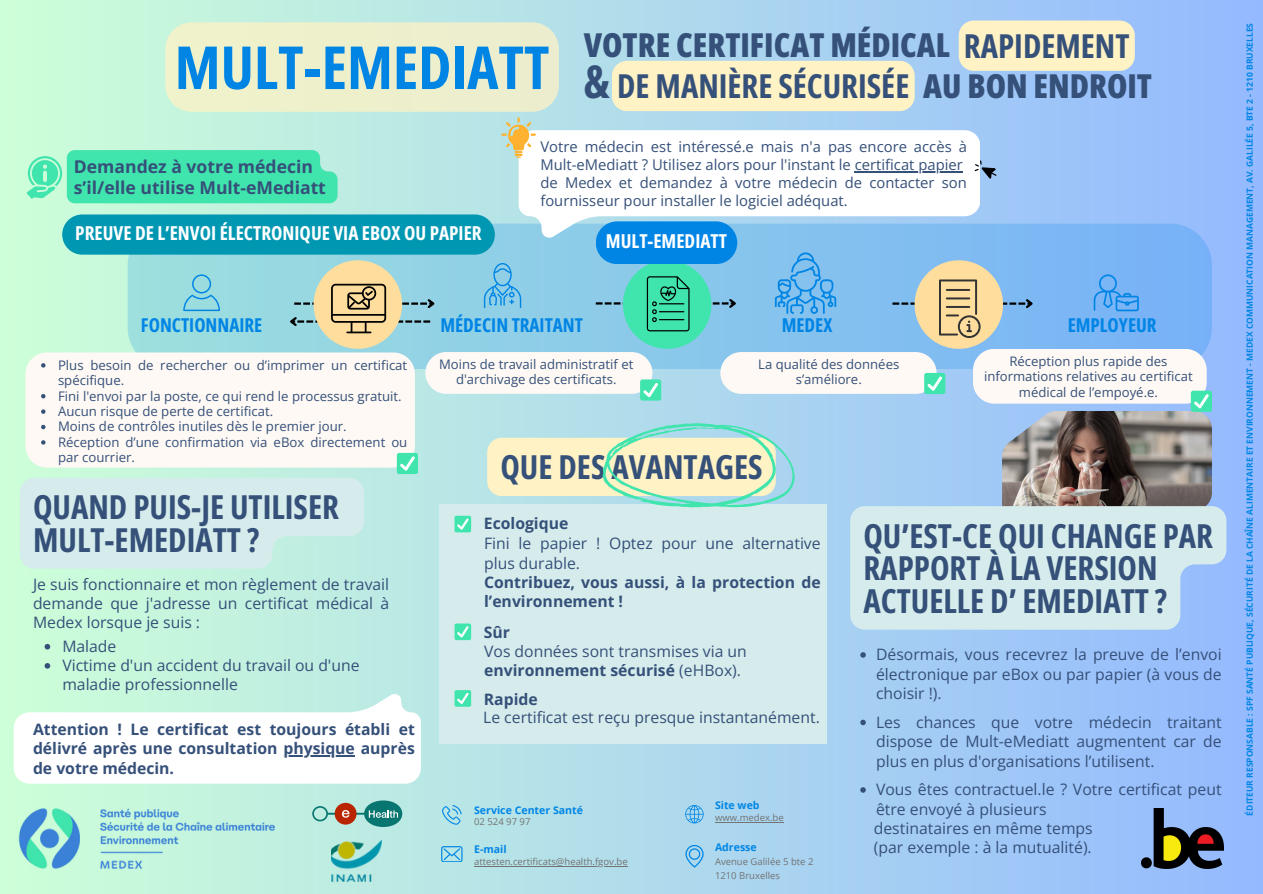
<style>
.page{position:relative;width:1263px;height:894px;background:#fff}
.page>*{position:absolute;margin:0;border:0;box-sizing:border-box;transform-origin:0 0}
.t1{font:700 59.4px "Open Sans Condensed";color:#0085e5}
.t2{font:700 33px/32.7px "Open Sans Condensed";color:#355079}
.t3{font:800 33px "Open Sans Condensed";color:#355079}
.t4{font:700 19.2px "Open Sans Condensed";color:#fff}
.t5{font:700 19.05px "Open Sans Condensed";color:#0085e5}
.t6{font:700 17.55px/21.3px "Open Sans";color:#355079}
.t7{font:15.75px/19.2px "Open Sans";color:#355079}
.t8{font:700 15.75px/19.2px "Open Sans";color:#355079}
.t9{font:14.85px/18px "Open Sans";color:#355079}
.t10{font:13.2px/15.3px "Open Sans";color:#355079;text-align:center}
.t11{font:700 10.5px "Open Sans";color:#0085e5}
.t12{font:9.45px "Open Sans";color:#737373}
.t13{font:700 8.55px "Open Sans";color:#0085e5}
.s1{font-weight:700}
.s2{font-size:45px}
.s3{font-weight:800}
.s4{font-weight:400}
</style>
<div class="page">
<div style="left:0;top:0;width:1263px;height:893px;background:linear-gradient(to right,#cdffd8,#94b9fe)"></div>
<img style="left:0;top:796px;width:274px;height:84px">
<img style="left:1141px;top:807px;width:82px;height:61px">
<svg style="left:442px;top:804px;width:20px;height:20px"></svg>
<svg style="left:441px;top:845px;width:21px;height:16px"></svg>
<svg style="left:685px;top:844px;width:18px;height:23px"></svg>
<svg style="left:685px;top:804px;width:18px;height:18px"></svg>
<svg style="left:128px;top:223px;width:1084px;height:146px;background:#88c6eb"></svg>
<svg style="left:183px;top:274px;width:37px;height:37px"></svg>
<svg style="left:484px;top:263px;width:37px;height:45px;background:#72bfe5"></svg>
<svg style="left:775px;top:252px;width:61px;height:62px;background:#66b3eb"></svg>
<svg style="left:1094px;top:274px;width:45px;height:37px;background:#5fa9f1"></svg>
<div style="left:314px;top:260px;width:88px;height:89px;background:#ffdd9d;border-radius:50%"></div>
<div style="left:62px;top:214px;width:433px;height:40px;background:#0097b2;border-radius:20px"></div>
<div style="left:623px;top:260px;width:88px;height:89px;background:#40e4ad;border-radius:50%"></div>
<svg style="left:596px;top:276px;width:143px;height:55px"></svg>
<div style="left:596px;top:221px;width:141px;height:43px;background:#0085e5;border-radius:21px"></div>
<div style="left:914px;top:260px;width:89px;height:89px;background:#ffdd9d;border-radius:50%"></div>
<svg style="left:892px;top:279px;width:143px;height:59px"></svg>
<div style="left:973px;top:349px;width:234px;height:54px;background:#fef9f4;border-radius:21px"></div>
<div style="left:720px;top:352px;width:216px;height:42px;background:#fef9f4;border-radius:21px"></div>
<div style="left:924px;top:373px;width:21px;height:21px;background:#40e4ad;border-radius:2px"></div>
<svg style="left:927px;top:376px;width:15px;height:14px"></svg>
<div style="left:425px;top:352px;width:227px;height:42px;background:#fef9f4;border-radius:21px"></div>
<div style="left:640px;top:379px;width:21px;height:21px;background:#40e4ad;border-radius:2px"></div>
<svg style="left:643px;top:383px;width:15px;height:14px"></svg>
<div style="left:25px;top:352px;width:390px;height:115px;background:#fef9f4;border-radius:21px"></div>
<div style="left:440px;top:504px;width:387px;height:239px;background:#d6ecec"></div>
<svg style="left:487px;top:423px;width:308px;height:84px;background:#d8eace"></svg>
<div style="left:454px;top:515px;width:17px;height:17px;background:#40e4ad;border-radius:2px"></div>
<svg style="left:457px;top:518px;width:12px;height:11px"></svg>
<div style="left:454px;top:623px;width:17px;height:17px;background:#40e4ad;border-radius:2px"></div>
<svg style="left:457px;top:626px;width:12px;height:11px"></svg>
<div style="left:454px;top:690px;width:17px;height:16px;background:#40e4ad;border-radius:2px"></div>
<svg style="left:457px;top:692px;width:12px;height:11px"></svg>
<div style="left:397px;top:453px;width:21px;height:21px;background:#40e4ad;border-radius:2px"></div>
<svg style="left:400px;top:456px;width:15px;height:14px"></svg>
<svg style="left:519px;top:130px;width:461px;height:108px"></svg>
<img style="left:1002px;top:411px;width:210px;height:95px">
<div style="left:1191px;top:390px;width:21px;height:21px;background:#40e4ad;border-radius:2px"></div>
<svg style="left:1194px;top:394px;width:15px;height:14px"></svg>
<svg style="left:287px;top:284px;width:150px;height:49px"></svg>
<svg style="left:45px;top:643px;width:5px;height:6px"></svg>
<svg style="left:45px;top:662px;width:5px;height:6px"></svg>
<svg style="left:14px;top:693px;width:407px;height:90px"></svg>
<img style="left:331px;top:840px;width:50px;height:40px">
<svg style="left:971px;top:156px;width:28px;height:28px"></svg>
<svg style="left:312px;top:800px;width:90px;height:26px;background:#82a79c"></svg>
<hr style="left:715px;top:821px;width:69px;height:1px;background:#737373">
<hr style="left:474px;top:865px;width:154px;height:1px;background:#737373">
<svg style="left:41px;top:363px;width:5px;height:4px"></svg>
<svg style="left:41px;top:394px;width:5px;height:4px"></svg>
<svg style="left:41px;top:409px;width:5px;height:4px"></svg>
<svg style="left:41px;top:424px;width:5px;height:5px"></svg>
<svg style="left:41px;top:440px;width:5px;height:4px"></svg>
<svg style="left:27px;top:22px;width:532px;height:181px;background:#bfeed0"></svg>
<div style="left:959px;top:21px;width:176px;height:50px;background:#fff2c5"></div>
<div style="left:612px;top:61px;width:303px;height:50px;background:#fff2c5"></div>
<svg style="left:20px;top:477px;width:344px;height:91px;background:#d3ecea"></svg>
<hr style="left:855px;top:171px;width:108px;height:1px;background:#355079">
<svg style="left:860px;top:652px;width:6px;height:5px"></svg>
<svg style="left:860px;top:719px;width:6px;height:6px"></svg>
<svg style="left:860px;top:787px;width:6px;height:5px"></svg>
<svg style="left:850px;top:506px;width:376px;height:123px;background:#d1e8ed"></svg>
<hr style="left:283px;top:755px;width:72px;height:1px;background:#355079">
<h3 class="t1" style="left:175px;top:26px;width:376px">MULT-EMEDIATT</h3>
<h2 class="t3" style="left:584px;top:22px;width:547px">VOTRE CERTIFICAT MÉDICAL <span class="s1">RAPIDEMENT</span></h2>
<h5 class="t2" style="left:584px;top:69px;width:570px"><span class="s2">&amp;</span> DE MANIÈRE SÉCURISÉE <span class="s3">AU BON ENDROIT</span></h5>
<h2 class="t6" style="left:74px;top:155px;width:254px">Demandez à votre médecin s’il/elle utilise Mult-eMediatt</h2>
<p class="t4" style="left:75px;top:220px;width:408px">PREUVE DE L’ENVOI ÉLECTRONIQUE VIA EBOX OU PAPIER</p>
<p class="t9" style="left:540px;top:137px;width:428px">Votre médecin est intéressé.e mais n'a pas encore accès à<br>Mult-eMediatt ? Utilisez alors pour l'instant le certificat papier</p>
<h5 class="t9" style="left:540px;top:173px;width:428px">de Medex et demandez à votre médecin de contacter son fournisseur pour installer le logiciel adéquat.</h5>
<h6 class="t4" style="left:606px;top:228px;width:123px">MULT-EMEDIATT</h6>
<p class="t5" style="left:141px;top:311px;width:123px">FONCTIONNAIRE</p>
<p class="t5" style="left:440px;top:311px;width:144px">MÉDECIN TRAITANT</p>
<p class="t5" style="left:782px;top:311px;width:52px">MEDEX</p>
<p class="t5" style="left:1068px;top:311px;width:90px">EMPLOYEUR</p>
<p class="t10" style="left:439px;top:356px;width:196px">Moins de travail administratif et d'archivage des certificats.</p>
<p class="t10" style="left:984px;top:353px;width:210px">Réception plus rapide des informations relatives au certificat médical de l’empoyé.e.</p>
<p class="t10" style="left:758px;top:356px;width:142px">La qualité des données s’améliore.</p>
<p class="t10" style="left:58px;top:357px;width:351px;text-align:left">Plus besoin de rechercher ou d’imprimer un certificat spécifique.</p>
<p class="t10" style="left:58px;top:388px;width:345px">Fini l'envoi par la poste, ce qui rend le processus gratuit.</p>
<p class="t10" style="left:58px;top:403px;width:217px">Aucun risque de perte de certificat.</p>
<p class="t10" style="left:58px;top:418px;width:290px">Moins de contrôles inutiles dès le premier jour.</p>
<p class="t10" style="left:58px;top:434px;width:351px;text-align:left">Réception d’une confirmation via eBox directement ou par courrier.</p>
<h4 class="t2" style="left:500px;top:450px;width:264px">QUE DES AVANTAGES</h4>
<h6 class="t2" style="left:33px;top:490px;width:308px">QUAND PUIS-JE UTILISER<br>MULT-EMEDIATT ?</h6>
<h3 class="t7" style="left:33px;top:574px;width:358px;text-align:justify">Je suis fonctionnaire et mon règlement de travail demande que j'adresse un certificat médical à Medex lorsque je suis :</h3>
<h3 class="t7" style="left:62px;top:636px;width:56px">Malade</h3>
<h3 class="t7" style="left:62px;top:655px;width:299px">Victime d'un accident du travail ou d'une maladie professionnelle</h3>
<p class="t8" style="left:33px;top:719px;width:383px">Attention ! Le certificat est toujours établi et délivré après une consultation physique auprès</p>
<p class="t8" style="left:33px;top:757px;width:143px">de votre médecin.</p>
<h2 class="t8" style="left:484px;top:513px;width:86px">Ecologique</h2>
<p class="t8" style="left:484px;top:533px;width:338px"><span class="s4">Fini le papier ! Optez pour une alternative plus durable.<br></span>Contribuez, vous aussi, à la protection de l’environnement !</p>
<h5 class="t8" style="left:484px;top:622px;width:28px">Sûr</h5>
<p class="t7" style="left:484px;top:640px;width:264px">Vos données sont transmises via un <span class="s1">environnement sécurisé</span> (eHBox).</p>
<h6 class="t8" style="left:484px;top:688px;width:55px">Rapide</h6>
<p class="t7" style="left:483px;top:707px;width:338px">Le certificat est reçu presque instantanément.</p>
<p class="t11" style="left:474px;top:802px;width:110px">Service Center Santé</p>
<p class="t12" style="left:474px;top:814px;width:58px">02 524 97 97</p>
<h3 class="t12" style="left:474px;top:854px;width:155px">attesten.certificats@health.fgov.be</h3>
<h3 class="t11" style="left:474px;top:841px;width:34px">E-mail</h3>
<p class="t11" style="left:715px;top:797px;width:46px">Site web</p>
<p class="t12" style="left:715px;top:810px;width:70px">www.medex.be</p>
<p class="t11" style="left:715px;top:839px;width:43px">Adresse</p>
<p class="t12" style="left:715px;top:854px;width:100px">Avenue Galilée 5 bte 2</p>
<p class="t12" style="left:715px;top:869px;width:67px">1210 Bruxelles</p>
<p class="t2" style="left:863px;top:518px;width:351px">QU’EST-CE QUI CHANGE PAR<br>RAPPORT À LA VERSION<br>ACTUELLE D’ EMEDIATT ?</p>
<h6 class="t7" style="left:876px;top:644px;width:347px;text-align:justify">Désormais, vous recevrez la preuve de l’envoi électronique par eBox ou par papier (à vous de choisir !).</h6>
<h2 class="t7" style="left:876px;top:712px;width:347px;text-align:justify">Les chances que votre médecin traitant dispose de Mult-eMediatt augmentent car de plus en plus d'organisations l’utilisent.</h2>
<h6 class="t7" style="left:876px;top:779px;width:347px">Vous êtes contractuel.le ? Votre certificat peut être envoyé à plusieurs</h6>
<p class="t7" style="left:874px;top:818px;width:220px">destinataires en même temps (par exemple : à la mutualité).</p>
<p class="t13" style="left:1243px;top:815px;width:793px;rotate:-90deg">ÉDITEUR RESPONSABLE : SPF SANTÉ PUBLIQUE, SÉCURITÉ DE LA CHAÎNE ALIMENTAIRE ET ENVIRONNEMENT - MEDEX COMMUNICATION MANAGEMENT, AV. GALILÉE 5, BTE 2 - 1210 BRUXELLES</p>
</div>
